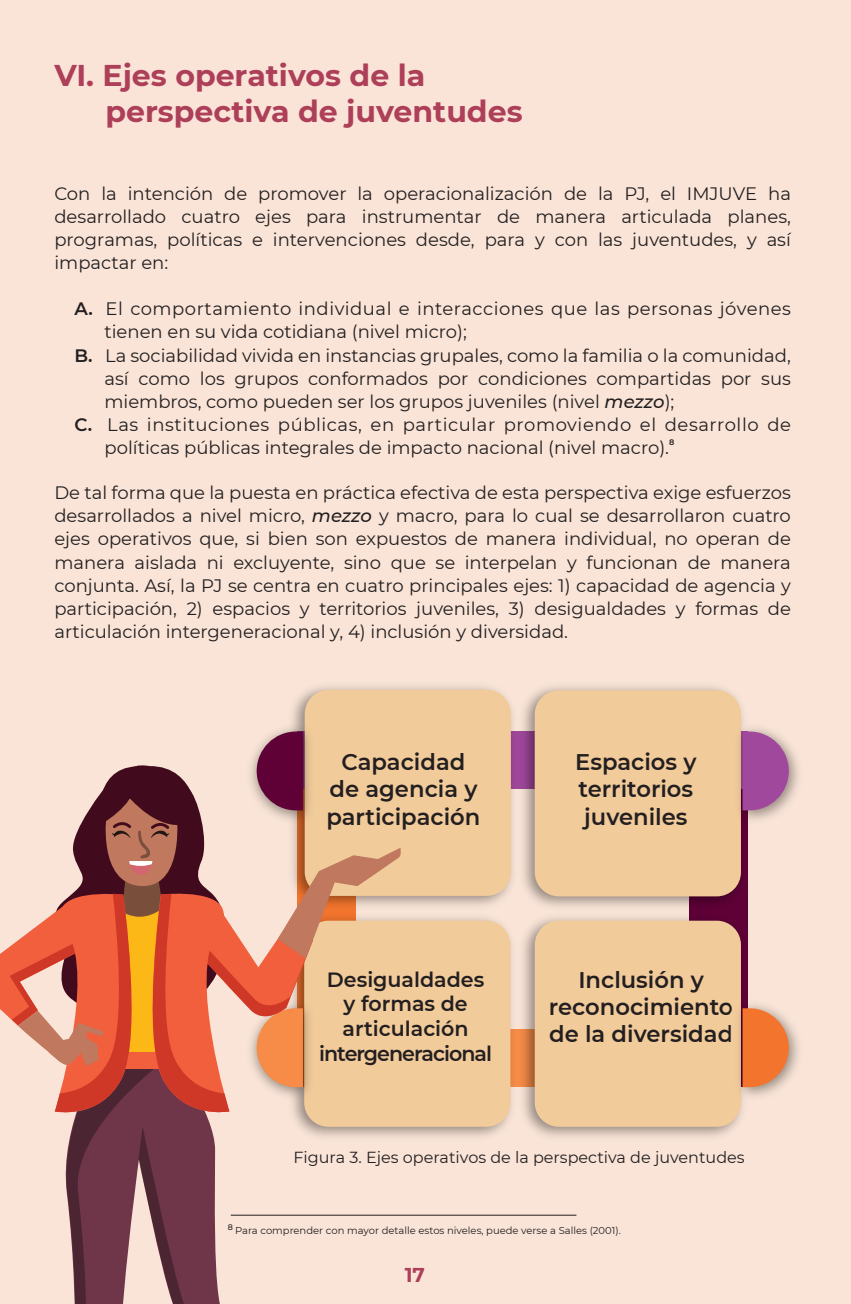
<style>
.page{position:relative;width:851px;height:1304px;background:#fff}
.page>*{position:absolute;margin:0;border:0;box-sizing:border-box;transform-origin:0 0}
.t1{font:700 30px/36px "Montserrat";color:#ae3f59}
.t2{font:600 22.6px/27.2px "Montserrat";color:#231f20;text-align:center}
.t3{font:600 20.6px/24.6px "Montserrat";color:#231f20;text-align:center}
.t4{font:700 20px "Montserrat";color:#ae3f59}
.t5{font:18px/23px "Montserrat";color:#231f20;text-align:justify}
.t6{font:18px "Montserrat";letter-spacing:.03em;color:#231f20}
.t7{font:18px "Montserrat";letter-spacing:.025em;color:#231f20}
.t8{font:16px "Montserrat";color:#231f20}
.t9{font:10px "Montserrat";color:#231f20}
.t10{font:600 8px "Montserrat";color:#231f20}
.s1{font-weight:600}
.s2{font-weight:500;font-style:italic}
</style>
<div class="page">
<div style="left:0;top:0;width:850px;height:1304px;background:#f9e4d7"></div>
<img style="left:520px;top:915px;width:228px;height:222px">
<div style="left:534px;top:921px;width:206px;height:206px;background:#f2cb9b;border-radius:24px"></div>
<img style="left:521px;top:686px;width:227px;height:229px">
<div style="left:534px;top:690px;width:206px;height:206px;background:#f2cb9b;border-radius:24px"></div>
<img style="left:402px;top:917px;width:118px;height:220px">
<div style="left:304px;top:921px;width:206px;height:206px;background:#f2cb9b;border-radius:24px"></div>
<img style="left:292px;top:686px;width:229px;height:220px">
<div style="left:304px;top:690px;width:207px;height:206px;background:#f2cb9b;border-radius:24px"></div>
<img style="left:280px;top:719px;width:25px;height:12px">
<img style="left:739px;top:719px;width:60px;height:110px">
<svg style="left:742px;top:731px;width:46px;height:79px;background:#a85c9f"></svg>
<img style="left:739px;top:996px;width:60px;height:110px">
<svg style="left:742px;top:1008px;width:46px;height:79px;background:#eb8044"></svg>
<svg style="left:0;top:731px;width:402px;height:573px"></svg>
<hr style="left:231px;top:1215px;width:345px;height:1px;background:#231f20">
<h1 class="t1" style="left:105px;top:56px;width:418px;text-indent:-51px">VI. Ejes operativos de la perspectiva de juventudes</h1>
<p class="t5" style="left:54px;top:182px;width:738px">Con la intención de promover la operacionalización de la PJ, el IMJUVE ha desarrollado cuatro ejes para instrumentar de manera articulada planes, programas, políticas e intervenciones desde, para y con las juventudes, y así impactar en:</p>
<p class="t7" style="left:74px;top:297px;width:718px"><span class="s1">A.</span> El comportamiento individual e interacciones que las personas jóvenes</p>
<p class="t5" style="left:104px;top:320px;width:364px">tienen en su vida cotidiana (nivel micro);</p>
<p class="t5" style="left:74px;top:343px;width:717px"><span class="s1">B.</span> La sociabilidad vivida en instancias grupales, como la familia o la comunidad,</p>
<p class="t5" style="left:104px;top:366px;width:687px">así como los grupos conformados por condiciones compartidas por sus</p>
<p class="t5" style="left:104px;top:389px;width:571px">miembros, como pueden ser los grupos juveniles (nivel <span class="s2">mezzo</span>);</p>
<p class="t6" style="left:74px;top:412px;width:718px"><span class="s1">C.</span> Las instituciones públicas, en particular promoviendo el desarrollo de</p>
<p class="t5" style="left:104px;top:435px;width:566px">políticas públicas integrales de impacto nacional (nivel macro).</p>
<p class="t10" style="left:669px;top:437px;width:7px">8</p>
<p class="t5" style="left:54px;top:481px;width:738px">De tal forma que la puesta en práctica efectiva de esta perspectiva exige esfuerzos desarrollados a nivel micro, <span class="s2">mezzo</span> y macro, para lo cual se desarrollaron cuatro ejes operativos que, si bien son expuestos de manera individual, no operan de manera aislada ni excluyente, sino que se interpelan y funcionan de manera conjunta. Así, la PJ se centra en cuatro principales ejes: 1) capacidad de agencia y participación, 2) espacios y territorios juveniles, 3) desigualdades y formas de articulación intergeneracional y, 4) inclusión y diversidad.</p>
<p class="t2" style="left:326px;top:747px;width:155px">Capacidad de agencia y participación</p>
<p class="t3" style="left:319px;top:966px;width:174px">Desigualdades y formas de articulación intergeneracional</p>
<p class="t2" style="left:575px;top:747px;width:123px;text-align:left">Espacios y territorios juveniles</p>
<p class="t2" style="left:548px;top:965px;width:186px">Inclusión y reconocimiento de la diversidad</p>
<p class="t8" style="left:293px;top:1147px;width:453px">Figura 3. Ejes operativos de la perspectiva de juventudes</p>
<p class="t9" style="left:228px;top:1223px;width:394px"><sup>8</sup> Para comprender con mayor detalle estos niveles, puede verse a Salles (2001).</p>
<p class="t4" style="left:404px;top:1261px;width:22px">17</p>
</div>
